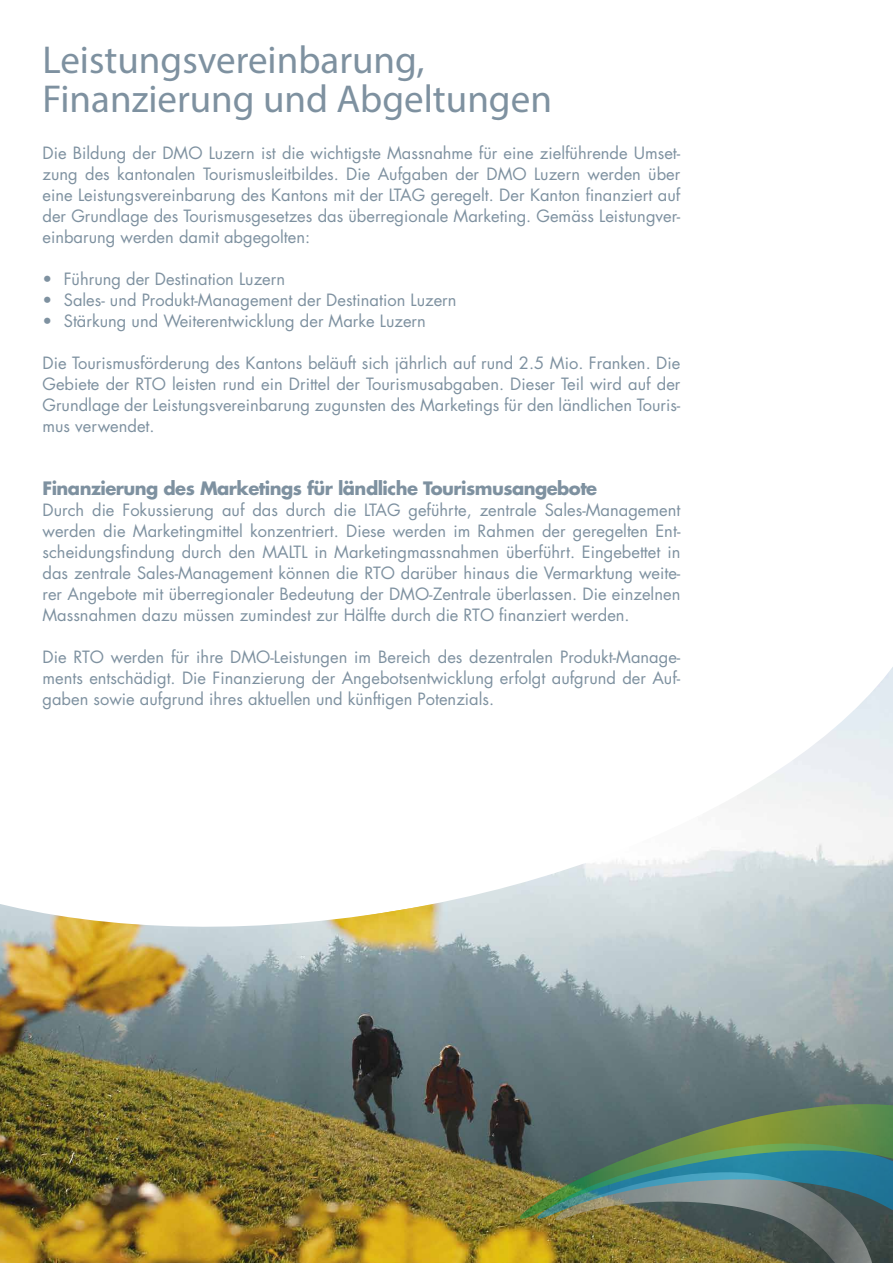
<style>
.page{position:relative;width:893px;height:1263px;background:#fff}
.page>*{position:absolute;margin:0;border:0;box-sizing:border-box;transform-origin:0 0}
.t1{font:39px/39px "Myriad Pro";color:#7e91a0}
.t2{font:700 18px "Futura LT";letter-spacing:-.03em;color:#7e91a0}
.t3{font:16.5px/21px "Futura LT";color:#7e91a0;text-align:justify}
</style>
<div class="page">
<img style="left:0;top:965px;width:893px;height:298px">
<img style="left:520px;top:1104px;width:373px;height:158px">
<svg style="left:0;top:667px;width:893px;height:298px"></svg>
<h1 class="t1" style="left:43px;top:40px;width:511px">Leistungsvereinbarung,<br>Finanzierung und Abgeltungen</h1>
<p class="t3" style="left:43px;top:143px;width:639px">Die Bildung der DMO Luzern ist die wichtigste Massnahme für eine zielführende Umset&shy;zung des kantonalen Tourismusleitbildes. Die Aufgaben der DMO Luzern werden über eine Leistungsvereinbarung des Kantons mit der LTAG geregelt. Der Kanton finanziert auf der Grundlage des Tourismusgesetzes das überregionale Marketing. Gemäss Leistungver&shy;einbarung werden damit abgegolten:</p>
<p class="t3" style="left:43px;top:269px;width:244px">• Führung der Destination Luzern</p>
<p class="t3" style="left:43px;top:290px;width:416px">• Sales- und Produkt-Management der Destination Luzern</p>
<p class="t3" style="left:43px;top:311px;width:385px">• Stärkung und Weiterentwicklung der Marke Luzern</p>
<p class="t3" style="left:43px;top:353px;width:639px">Die Tourismusförderung des Kantons beläuft sich jährlich auf rund 2.5 Mio. Franken. Die Gebiete der RTO leisten rund ein Drittel der Tourismusabgaben. Dieser Teil wird auf der Grundlage der Leistungsvereinbarung zugunsten des Marketings für den ländlichen Touris&shy;mus verwendet.</p>
<p class="t2" style="left:43px;top:476px;width:556px">Finanzierung des Marketings für ländliche Tourismusangebote</p>
<p class="t3" style="left:43px;top:500px;width:639px">Durch die Fokussierung auf das durch die LTAG geführte, zentrale Sales-Management werden die Marketingmittel konzentriert. Diese werden im Rahmen der geregelten Ent&shy;scheidungsfindung durch den MALTL in Marketingmassnahmen überführt. Eingebettet in das zentrale Sales-Management können die RTO darüber hinaus die Vermarktung weite&shy;rer Angebote mit überregionaler Bedeutung der DMO-Zentrale überlassen. Die einzelnen Massnahmen dazu müssen zumindest zur Hälfte durch die RTO finanziert werden.</p>
<p class="t3" style="left:43px;top:647px;width:639px">Die RTO werden für ihre DMO-Leistungen im Bereich des dezentralen Produkt-Manage&shy;ments entschädigt. Die Finanzierung der Angebotsentwicklung erfolgt aufgrund der Auf&shy;gaben sowie aufgrund ihres aktuellen und künftigen Potenzials.</p>
</div>
